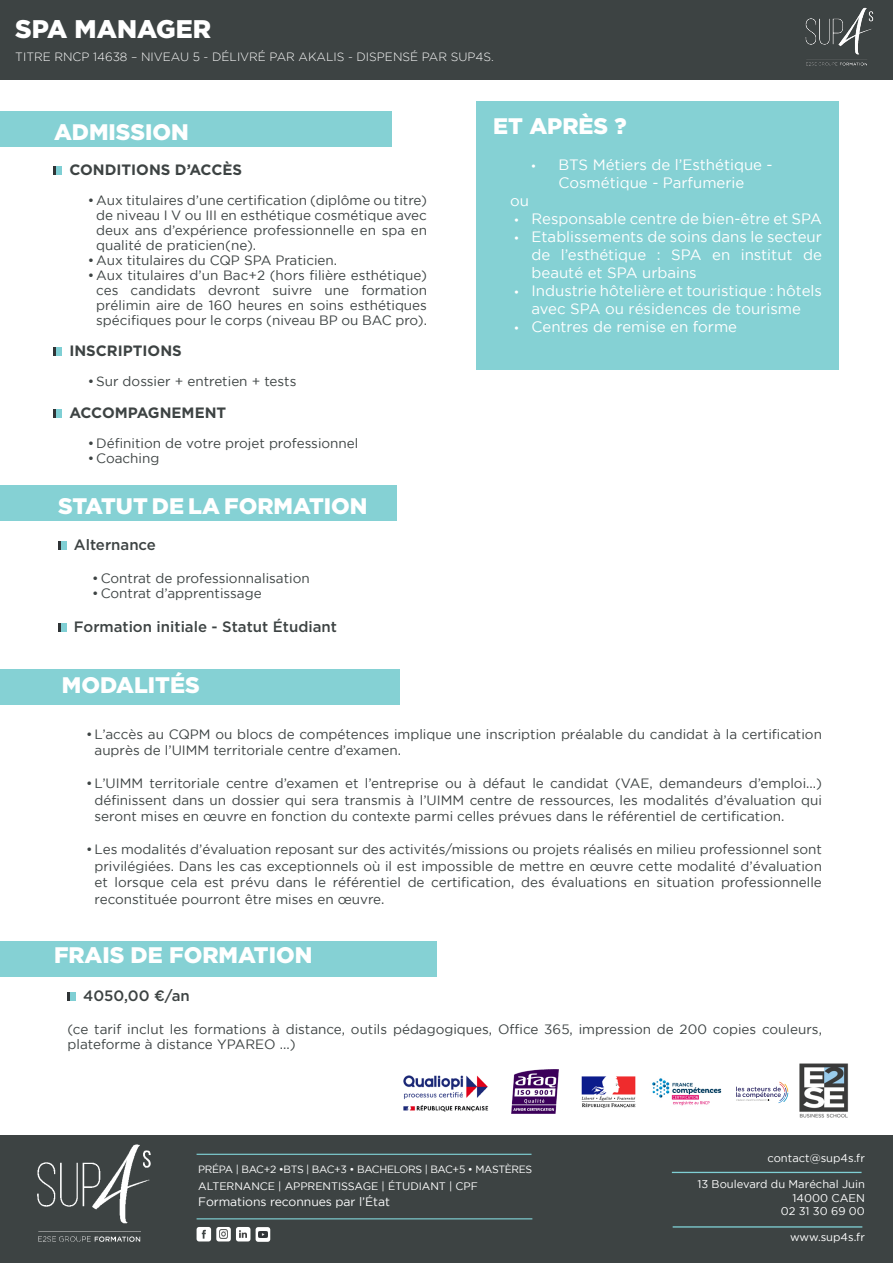
<style>
.page{position:relative;width:893px;height:1263px;background:#fff}
.page>*{position:absolute;margin:0;border:0;box-sizing:border-box;transform-origin:0 0}
.t1{font:900 25.5px "Gotham";color:#fff}
.t2{font:900 22.5px "Gotham";color:#fff}
.t3{font:15px/18px "Gotham";color:#fff;text-align:center}
.t4{font:500 15px "Gotham";color:#3d4343}
.t5{font:700 15px "Gotham";color:#3d4343}
.t6{font:13.5px/15px "Gotham";color:#3d4343;text-align:justify}
.t7{font:12.15px "Gotham";letter-spacing:-.005em;color:#fff}
.t8{font:300 12px "Gotham";color:#fff}
.t9{font:11.25px "Gotham";color:#fff}
.t10{font:10.8px "Gotham";letter-spacing:-.005em;color:#fff}
.t11{font:10.5px "Gotham";letter-spacing:-.03em;color:#fff}
.s1{font-family:"Myriad Pro"}
</style>
<div class="page">
<div style="left:476px;top:101px;width:363px;height:269px;background:#85d1d4"></div>
<div style="left:0;top:0;width:893px;height:79px;background:#3d4343"></div>
<div style="left:0;top:112px;width:392px;height:35px;background:#85d1d4"></div>
<div style="left:54px;top:166px;width:8px;height:9px;background:#7fcfd4"></div>
<svg style="left:54px;top:166px;width:2px;height:9px"></svg>
<div style="left:54px;top:348px;width:8px;height:8px;background:#7fcfd4"></div>
<svg style="left:54px;top:348px;width:2px;height:8px"></svg>
<div style="left:54px;top:409px;width:8px;height:9px;background:#7fcfd4"></div>
<svg style="left:54px;top:409px;width:2px;height:9px"></svg>
<div style="left:0;top:669px;width:400px;height:36px;background:#85d1d4"></div>
<div style="left:0;top:1135px;width:893px;height:128px;background:#3d4343"></div>
<hr style="left:672px;top:1172px;width:189px;height:1px;background:#7fcfd4">
<hr style="left:673px;top:1226px;width:189px;height:1px;background:#7fcfd4">
<hr style="left:197px;top:1154px;width:334px;height:1px;background:#7fcfd4">
<hr style="left:197px;top:1218px;width:335px;height:1px;background:#7fcfd4">
<div style="left:216px;top:1227px;width:15px;height:14px;background:#fff;border-radius:3px"></div>
<div style="left:197px;top:1227px;width:14px;height:14px;background:#fff;border-radius:3px"></div>
<div style="left:236px;top:1227px;width:14px;height:14px;background:#fff;border-radius:3px"></div>
<svg style="left:256px;top:1227px;width:14px;height:15px"></svg>
<svg style="left:258px;top:1231px;width:9px;height:6px"></svg>
<svg style="left:202px;top:1230px;width:4px;height:8px"></svg>
<svg style="left:239px;top:1230px;width:8px;height:8px"></svg>
<svg style="left:219px;top:1229px;width:9px;height:9px"></svg>
<img style="left:805px;top:7px;width:69px;height:59px">
<img style="left:37px;top:1144px;width:114px;height:98px">
<div style="left:68px;top:992px;width:8px;height:9px;background:#7fcfd4"></div>
<svg style="left:68px;top:992px;width:2px;height:9px"></svg>
<div style="left:1px;top:941px;width:436px;height:35px;background:#85d1d4"></div>
<img style="left:652px;top:1078px;width:70px;height:28px">
<img style="left:581px;top:1076px;width:55px;height:32px">
<img style="left:403px;top:1075px;width:86px;height:37px">
<img style="left:512px;top:1070px;width:47px;height:43px">
<img style="left:799px;top:1063px;width:50px;height:55px">
<div style="left:0;top:485px;width:396px;height:36px;background:#85d1d4"></div>
<svg style="left:60px;top:541px;width:7px;height:9px"></svg>
<svg style="left:58px;top:541px;width:2px;height:9px"></svg>
<svg style="left:60px;top:624px;width:7px;height:8px"></svg>
<svg style="left:58px;top:624px;width:2px;height:8px"></svg>
<svg style="left:736px;top:1081px;width:53px;height:22px"></svg>
<p class="t1" style="left:15px;top:14px;width:197px">SPA MANAGER</p>
<p class="t8" style="left:15px;top:50px;width:480px">TITRE RNCP 14638 – NIVEAU 5 - DÉLIVRÉ PAR AKALIS - DISPENSÉ PAR SUP4S.</p>
<p class="t2" style="left:54px;top:119px;width:136px">ADMISSION</p>
<p class="t5" style="left:69px;top:161px;width:174px">CONDITIONS D’ACCÈS</p>
<p class="t6" style="left:96px;top:192px;width:332px;text-indent:-9px">•Aux titulaires d’une certification (diplôme ou titre) de niveau I V ou III en esthétique cosmétique avec deux ans d’expérience professionnelle en spa en qualité de praticien(ne).</p>
<p class="t6" style="left:88px;top:252px;width:251px">•Aux titulaires du CQP SPA Praticien.</p>
<p class="t6" style="left:96px;top:267px;width:332px;text-indent:-9px">•Aux titulaires d’un Bac+2 (hors filière esthétique) ces candidats devront suivre une formation prélimin aire de 160 heures en soins esthétiques spécifiques pour le corps (niveau BP ou BAC pro).</p>
<p class="t5" style="left:69px;top:342px;width:114px">INSCRIPTIONS</p>
<p class="t6" style="left:88px;top:374px;width:210px">•Sur dossier + entretien + tests</p>
<p class="t5" style="left:69px;top:404px;width:158px">ACCOMPAGNEMENT</p>
<p class="t6" style="left:88px;top:435px;width:272px">•Définition de votre projet professionnel</p>
<p class="t6" style="left:88px;top:450px;width:73px">• Coaching</p>
<p class="t2" style="left:58px;top:493px;width:311px">STATUT DE LA FORMATION</p>
<p class="t4" style="left:74px;top:535px;width:84px">Alternance</p>
<p class="t6" style="left:92px;top:570px;width:219px">• Contrat de professionnalisation</p>
<p class="t6" style="left:92px;top:585px;width:171px">• Contrat d’apprentissage</p>
<p class="t4" style="left:74px;top:617px;width:265px">Formation initiale - Statut Étudiant</p>
<p class="t2" style="left:62px;top:672px;width:139px">MODALITÉS</p>
<p class="t2" style="left:493px;top:113px;width:135px">ET APRÈS ?</p>
<p class="t3" style="left:531px;top:156px;width:243px"><span class="s1">•</span> BTS Métiers de l’Esthétique -<br>Cosmétique - Parfumerie</p>
<p class="t3" style="left:510px;top:192px;width:20px">ou</p>
<p class="t3" style="left:514px;top:210px;width:309px"><span class="s1">•</span> Responsable centre de bien-être et SPA</p>
<p class="t3" style="left:531px;top:228px;width:292px;text-align:justify;text-indent:-17px"><span class="s1">•</span> Etablissements de soins dans le secteur de l’esthétique : SPA en institut de beauté et SPA urbains</p>
<p class="t3" style="left:514px;top:282px;width:309px"><span class="s1">•</span> Industrie hôtelière et touristique : hôtels avec SPA ou résidences de tourisme</p>
<p class="t3" style="left:514px;top:318px;width:224px"><span class="s1">•</span> Centres de remise en forme</p>
<p class="t6" style="left:95px;top:726px;width:729px;line-height:16.5px;text-indent:-9px">•L’accès au CQPM ou blocs de compétences implique une inscription préalable du candidat à la certification auprès de l’UIMM territoriale centre d’examen.</p>
<p class="t6" style="left:95px;top:775px;width:729px;line-height:16.5px;text-indent:-9px">•L’UIMM territoriale centre d’examen et l’entreprise ou à défaut le candidat (VAE, demandeurs d’emploi...) définissent dans un dossier qui sera transmis à l’UIMM centre de ressources, les modalités d’évaluation qui seront mises en œuvre en fonction du contexte parmi celles prévues dans le référentiel de certification.</p>
<p class="t6" style="left:95px;top:841px;width:729px;line-height:16.5px;text-indent:-9px">•Les modalités d’évaluation reposant sur des activités/missions ou projets réalisés en milieu professionnel sont privilégiées. Dans les cas exceptionnels où il est impossible de mettre en œuvre cette modalité d’évaluation et lorsque cela est prévu dans le référentiel de certification, des évaluations en situation professionnelle reconstituée pourront être mises en œuvre.</p>
<p class="t2" style="left:54px;top:942px;width:260px">FRAIS DE FORMATION</p>
<p class="t4" style="left:83px;top:986px;width:108px">4050,00 €/an</p>
<p class="t6" style="left:68px;top:1021px;width:756px">(ce tarif inclut les formations à distance, outils pédagogiques, Office 365, impression de 200 copies couleurs, plateforme à distance YPAREO ...)</p>
<p class="t11" style="left:198px;top:1164px;width:336px">PRÉPA | BAC+2 •BTS | BAC+3 • BACHELORS | BAC+5 • MASTÈRES</p>
<p class="t10" style="left:198px;top:1180px;width:281px">ALTERNANCE | APPRENTISSAGE | ÉTUDIANT | CPF</p>
<p class="t7" style="left:198px;top:1195px;width:193px">Formations reconnues par l’État</p>
<p class="t9" style="left:767px;top:1152px;width:99px">contact@sup4s.fr</p>
<p class="t9" style="left:697px;top:1178px;width:169px">13 Boulevard du Maréchal Juin</p>
<p class="t9" style="left:793px;top:1192px;width:74px">14000 CAEN</p>
<p class="t9" style="left:781px;top:1205px;width:86px">02 31 30 69 00</p>
<p class="t9" style="left:790px;top:1230px;width:76px">www.sup4s.fr</p>
</div>
